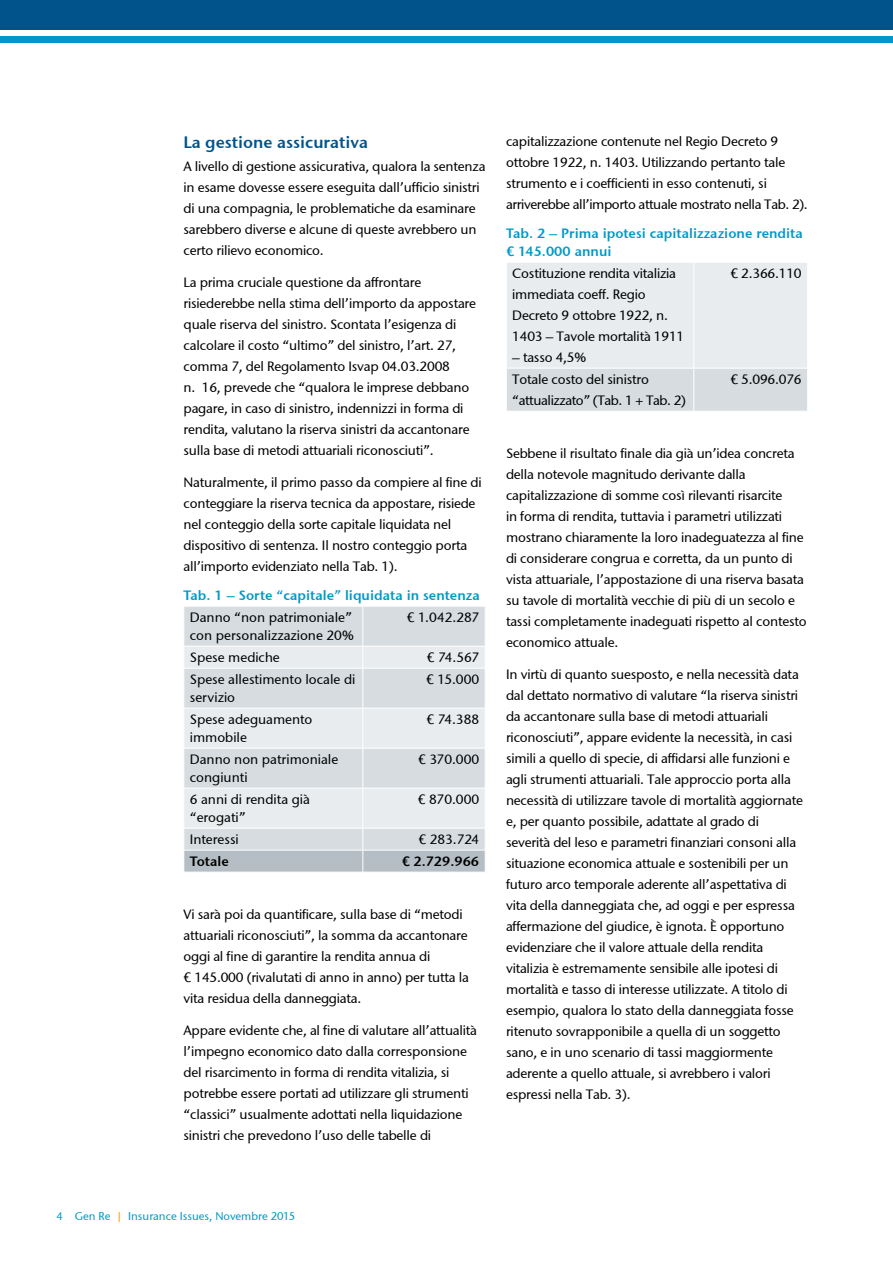
<style>
.page{position:relative;width:893px;height:1263px;background:#fff}
.page>*{position:absolute;margin:0;border:0;box-sizing:border-box;transform-origin:0 0}
.t1{font:600 16.5px "Stone Sans GC Re";color:#00548b}
.t2{font:13.5px/21px "Stone Sans GC Re";letter-spacing:-.015em;color:#000}
.t3{font:600 13.5px/18px "Stone Sans GC Re";color:#0099c7}
.t4{font:600 13.5px "Stone Sans GC Re";color:#000}
.t5{font:11.25px "Stone Sans GC Re";color:#0099c7}
.s1{color:#faa21b}
</style>
<div class="page">
<div style="left:0;top:36px;width:893px;height:7px;background:#0099c7"></div>
<div style="left:0;top:0;width:893px;height:30px;background:#00548b"></div>
<svg style="left:507px;top:263px;width:300px;height:148px"></svg>
<hr style="left:694px;top:262px;width:1px;height:106px;background:#fff">
<hr style="left:506px;top:368px;width:188px;height:1px;background:#fff">
<hr style="left:694px;top:368px;width:114px;height:1px;background:#fff">
<hr style="left:694px;top:368px;width:1px;height:43px;background:#fff">
<div style="left:185px;top:607px;width:300px;height:39px;background:#d6dce0"></div>
<svg style="left:185px;top:647px;width:300px;height:181px;fill:#e8ecee"></svg>
<hr style="left:363px;top:606px;width:1px;height:40px;background:#fff">
<svg style="left:184px;top:647px;width:1px;height:21px"></svg>
<svg style="left:363px;top:647px;width:1px;height:21px"></svg>
<hr style="left:184px;top:668px;width:179px;height:1px;background:#fff">
<hr style="left:363px;top:668px;width:122px;height:1px;background:#fff">
<hr style="left:363px;top:668px;width:1px;height:40px;background:#fff">
<hr style="left:184px;top:708px;width:179px;height:1px;background:#fff">
<hr style="left:363px;top:708px;width:122px;height:1px;background:#fff">
<hr style="left:363px;top:708px;width:1px;height:40px;background:#fff">
<hr style="left:184px;top:748px;width:179px;height:1px;background:#fff">
<hr style="left:363px;top:748px;width:122px;height:1px;background:#fff">
<hr style="left:363px;top:748px;width:1px;height:40px;background:#fff">
<hr style="left:184px;top:788px;width:179px;height:1px;background:#fff">
<hr style="left:363px;top:788px;width:122px;height:1px;background:#fff">
<hr style="left:363px;top:788px;width:1px;height:40px;background:#fff">
<svg style="left:184px;top:828px;width:301px;height:44px"></svg>
<p class="t1" style="left:184px;top:132px;width:186px">La gestione assicurativa</p>
<p class="t2" style="left:184px;top:156px;width:303px">A livello di gestione assicurativa, qualora la sentenza in esame dovesse essere eseguita dall’ufficio sinistri di una compagnia, le problematiche da esaminare sarebbero diverse e alcune di queste avrebbero un certo rilievo economico.</p>
<p class="t2" style="left:184px;top:272px;width:294px">La prima cruciale questione da affrontare risiederebbe nella stima dell’importo da appostare quale riserva del sinistro. Scontata l’esigenza di calcolare il costo “ultimo” del sinistro, l’art. 27, comma 7, del Regolamento Isvap 04.03.2008<br>n. 16, prevede che “qualora le imprese debbano pagare, in caso di sinistro, indennizzi in forma di rendita, valutano la riserva sinistri da accantonare sulla base di metodi attuariali riconosciuti”.</p>
<p class="t2" style="left:184px;top:472px;width:299px">Naturalmente, il primo passo da compiere al fine di conteggiare la riserva tecnica da appostare, risiede nel conteggio della sorte capitale liquidata nel dispositivo di sentenza. Il nostro conteggio porta all’importo evidenziato nella Tab. 1).</p>
<p class="t3" style="left:184px;top:586px;width:298px">Tab. 1 – Sorte “capitale” liquidata in sentenza</p>
<p class="t2" style="left:190px;top:608px;width:165px;line-height:18px">Danno “non patrimoniale” con personalizzazione 20%</p>
<p class="t2" style="left:407px;top:607px;width:74px">€ 1.042.287</p>
<p class="t2" style="left:190px;top:647px;width:91px">Spese mediche</p>
<p class="t2" style="left:427px;top:647px;width:54px">€ 74.567</p>
<p class="t2" style="left:190px;top:670px;width:167px;line-height:18px">Spese allestimento locale di servizio</p>
<p class="t2" style="left:426px;top:669px;width:54px">€ 15.000</p>
<p class="t2" style="left:190px;top:710px;width:124px;line-height:18px">Spese adeguamento immobile</p>
<p class="t2" style="left:426px;top:709px;width:54px">€ 74.388</p>
<p class="t2" style="left:190px;top:750px;width:150px;line-height:18px">Danno non patrimoniale congiunti</p>
<p class="t2" style="left:418px;top:749px;width:62px">€ 370.000</p>
<p class="t2" style="left:190px;top:790px;width:122px;line-height:18px">6 anni di rendita già “erogati”</p>
<p class="t2" style="left:418px;top:789px;width:63px">€ 870.000</p>
<p class="t2" style="left:190px;top:829px;width:50px">Interessi</p>
<p class="t2" style="left:418px;top:829px;width:62px">€ 283.724</p>
<p class="t4" style="left:190px;top:853px;width:41px">Totale</p>
<p class="t4" style="left:402px;top:853px;width:79px">€ 2.729.966</p>
<p class="t2" style="left:184px;top:904px;width:287px">Vi sarà poi da quantificare, sulla base di “metodi attuariali riconosciuti”, la somma da accantonare oggi al fine di garantire la rendita annua di<br>€ 145.000 (rivalutati di anno in anno) per tutta la vita residua della danneggiata.</p>
<p class="t2" style="left:184px;top:1020px;width:295px">Appare evidente che, al fine di valutare all’attualità l’impegno economico dato dalla corresponsione del risarcimento in forma di rendita vitalizia, si potrebbe essere portati ad utilizzare gli strumenti “classici” usualmente adottati nella liquidazione sinistri che prevedono l’uso delle tabelle di</p>
<p class="t2" style="left:506px;top:131px;width:303px">capitalizzazione contenute nel Regio Decreto 9 ottobre 1922, n. 1403. Utilizzando pertanto tale strumento e i coefficienti in esso contenuti, si arriverebbe all’importo attuale mostrato nella Tab. 2).</p>
<p class="t3" style="left:506px;top:224px;width:298px">Tab. 2 – Prima ipotesi capitalizzazione rendita € 145.000 annui</p>
<p class="t2" style="left:512px;top:263px;width:174px">Costituzione rendita vitalizia immediata coeff. Regio<br>Decreto 9 ottobre 1922, n.<br>1403 – Tavole mortalità 1911</p>
<p class="t2" style="left:512px;top:347px;width:75px">– tasso 4,5%</p>
<p class="t2" style="left:730px;top:263px;width:73px">€ 2.366.110</p>
<p class="t2" style="left:512px;top:369px;width:175px">Totale costo del sinistro “attualizzato” (Tab. 1 + Tab. 2)</p>
<p class="t2" style="left:730px;top:369px;width:73px">€ 5.096.076</p>
<p class="t2" style="left:506px;top:443px;width:302px">Sebbene il risultato finale dia già un’idea concreta della notevole magnitudo derivante dalla capitalizzazione di somme così rilevanti risarcite<br>in forma di rendita, tuttavia i parametri utilizzati mostrano chiaramente la loro inadeguatezza al fine di considerare congrua e corretta, da un punto di vista attuariale, l’appostazione di una riserva basata su tavole di mortalità vecchie di più di un secolo e tassi completamente inadeguati rispetto al contesto economico attuale.</p>
<p class="t2" style="left:506px;top:664px;width:299px">In virtù di quanto suesposto, e nella necessità data dal dettato normativo di valutare “la riserva sinistri da accantonare sulla base di metodi attuariali riconosciuti”, appare evidente la necessità, in casi simili a quello di specie, di affidarsi alle funzioni e agli strumenti attuariali. Tale approccio porta alla necessità di utilizzare tavole di mortalità aggiornate e, per quanto possibile, adattate al grado di severità del leso e parametri finanziari consoni alla situazione economica attuale e sostenibili per un futuro arco temporale aderente all’aspettativa di vita della danneggiata che, ad oggi e per espressa affermazione del giudice, è ignota. È opportuno evidenziare che il valore attuale della rendita vitalizia è estremamente sensibile alle ipotesi di mortalità e tasso di interesse utilizzate. A titolo di esempio, qualora lo stato della danneggiata fosse ritenuto sovrapponibile a quella di un soggetto sano, e in uno scenario di tassi maggiormente aderente a quello attuale, si avrebbero i valori espressi nella Tab. 3).</p>
<p class="t5" style="left:57px;top:1209px;width:240px">4 Gen Re <span class="s1">|</span> Insurance Issues, Novembre 2015</p>
</div>
